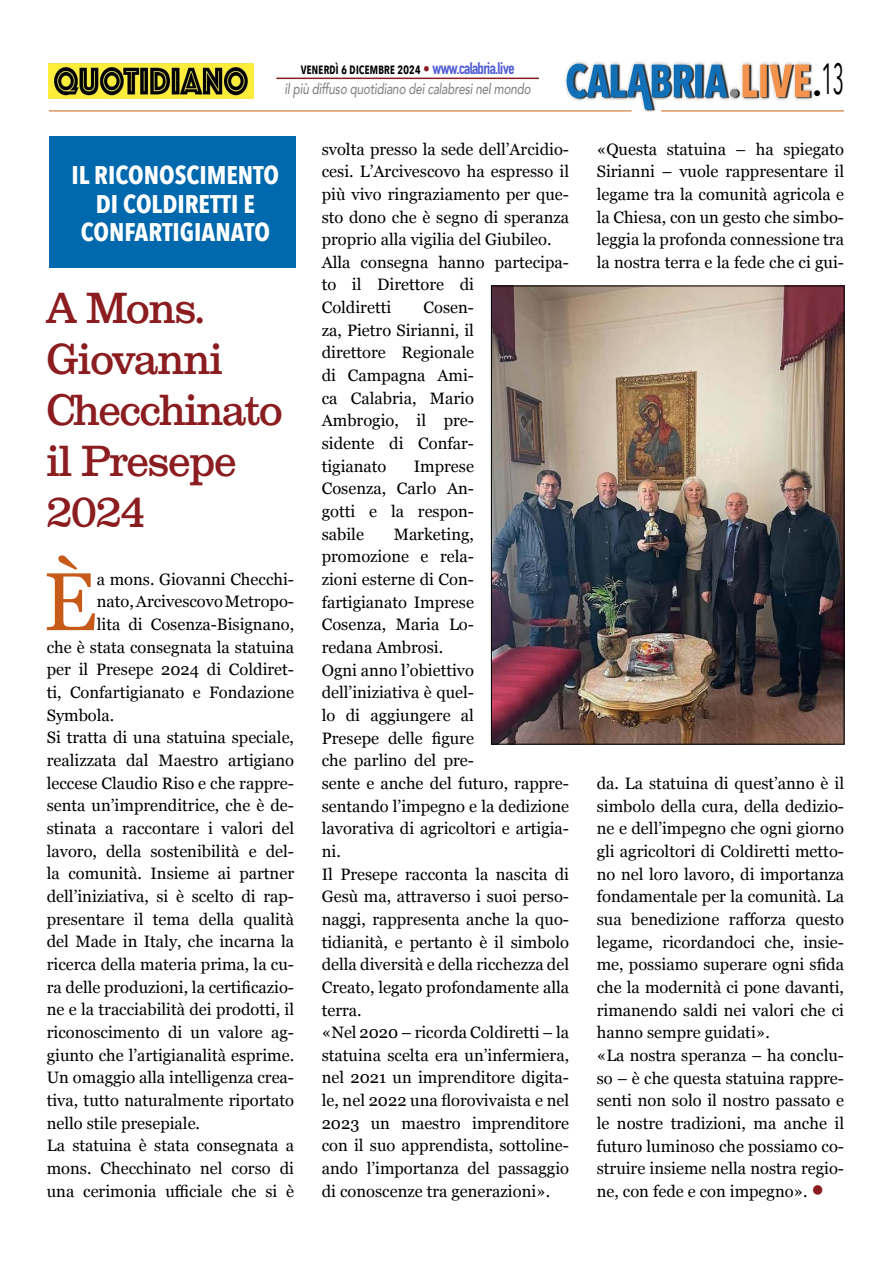
<style>
.page{position:relative;width:893px;height:1263px;background:#fff}
.page>*{position:absolute;margin:0;border:0;box-sizing:border-box;transform-origin:0 0}
.t1{font:81.9px "Georgia";color:#c85a19}
.t2{font:43.5px "Avenir Next Condensed";color:#000;scale:.55 1}
.t3{font:42px/51px "Clarxndon";letter-spacing:-.01em;color:#8b1c1f;scale:.9 1}
.t4{font:700 25.5px/28.5px "Avenir Next Condensed";color:#fff;text-align:center}
.t5{font:16.5px/22.6px "Georgia";color:#000}
.t6{font:italic 500 15px "Avenir";letter-spacing:-.02em;color:#878787;scale:.79 1}
.t7{font:600 15px "Avenir Next Condensed";letter-spacing:-.02em;color:#000;scale:.9 1}
.s1{font-family:"Avenir";font-weight:500;color:#8b1c1f}
.s2{font-family:"DIN Condensed";font-weight:700;font-size:16.5px;color:#4f5cd6}
.s3{color:#8b1c1f}
</style>
<div class="page">
<img style="left:565px;top:61px;width:249px;height:51px">
<hr style="left:49px;top:111px;width:582px;height:1px;background:#c86419">
<hr style="left:661px;top:111px;width:183px;height:1px;background:#c86419">
<img style="left:49px;top:64px;width:205px;height:34px">
<hr style="left:276px;top:78px;width:263px;height:1px;background:#8b1c1f">
<div style="left:49px;top:136px;width:247px;height:131px;background:#0068ad"></div>
<img style="left:493px;top:288px;width:349px;height:454px">
<p class="t7" style="left:301px;top:56px;width:239px">venerdì 6 dicembre 2024 <span class="s1">•</span> <span class="s2">www.calabria.live</span></p>
<p class="t6" style="left:285px;top:80px;width:313px">il più diffuso quotidiano dei calabresi nel mondo</p>
<h3 class="t4" style="left:72px;top:161px;width:209px">IL RICONOSCIMENTO<br>DI COLDIRETTI E<br>CONFARTIGIANATO</h3>
<h3 class="t3" style="left:47px;top:282px;width:264px">A Mons.<br>Giovanni<br>Checchinato il Presepe<br>2024</h3>
<h1 class="t1" style="left:43px;top:542px;width:55px">È</h1>
<p class="t5" style="left:97px;top:567px;width:199px">a mons. Giovanni Checchi-</p>
<p class="t5" style="left:97px;top:590px;width:199px">nato, Arcivescovo Metropo-</p>
<p class="t5" style="left:97px;top:612px;width:199px">lita di Cosenza-Bisignano,</p>
<p class="t5" style="left:47px;top:635px;width:249px">che è stata consegnata la statuina</p>
<p class="t5" style="left:47px;top:658px;width:249px">per il Presepe 2024 di Coldiret-</p>
<p class="t5" style="left:47px;top:680px;width:249px">ti, Confartigianato e Fondazione</p>
<p class="t5" style="left:47px;top:703px;width:69px">Symbola.</p>
<p class="t5" style="left:47px;top:726px;width:249px">Si tratta di una statuina speciale,</p>
<p class="t5" style="left:47px;top:748px;width:249px">realizzata dal Maestro artigiano</p>
<p class="t5" style="left:47px;top:771px;width:249px">leccese Claudio Riso e che rappre-</p>
<p class="t5" style="left:47px;top:794px;width:249px">senta un’imprenditrice, che è de-</p>
<p class="t5" style="left:47px;top:816px;width:249px">stinata a raccontare i valori del</p>
<p class="t5" style="left:47px;top:839px;width:249px">lavoro, della sostenibilità e del-</p>
<p class="t5" style="left:47px;top:862px;width:249px">la comunità. Insieme ai partner</p>
<p class="t5" style="left:47px;top:884px;width:249px">dell’iniziativa, si è scelto di rap-</p>
<p class="t5" style="left:47px;top:907px;width:249px">presentare il tema della qualità</p>
<p class="t5" style="left:47px;top:930px;width:249px">del Made in Italy, che incarna la</p>
<p class="t5" style="left:47px;top:952px;width:249px">ricerca della materia prima, la cu-</p>
<p class="t5" style="left:47px;top:975px;width:249px">ra delle produzioni, la certificazio-</p>
<p class="t5" style="left:47px;top:997px;width:249px">ne e la tracciabilità dei prodotti, il</p>
<p class="t5" style="left:47px;top:1020px;width:249px">riconoscimento di un valore ag-</p>
<p class="t5" style="left:47px;top:1043px;width:249px">giunto che l’artigianalità esprime.</p>
<p class="t5" style="left:47px;top:1065px;width:249px">Un omaggio alla intelligenza crea-</p>
<p class="t5" style="left:47px;top:1088px;width:249px">tiva, tutto naturalmente riportato</p>
<p class="t5" style="left:47px;top:1111px;width:155px">nello stile presepiale.</p>
<p class="t5" style="left:47px;top:1133px;width:249px">La statuina è stata consegnata a</p>
<p class="t5" style="left:47px;top:1156px;width:249px">mons. Checchinato nel corso di</p>
<p class="t5" style="left:47px;top:1179px;width:249px">una cerimonia ufficiale che si è</p>
<p class="t5" style="left:322px;top:137px;width:249px">svolta presso la sede dell’Arcidio&shy;cesi. L’Arcivescovo ha espresso il più vivo ringraziamento per que&shy;sto dono che è segno di speranza proprio alla vigilia del Giubileo.<br>Alla consegna hanno partecipa&shy;to il Direttore di<br>Coldiretti</p>
<p class="t5" style="left:322px;top:295px;width:154px;text-align:justify;text-indent:102px">Cosen&shy;za, Pietro Sirianni, il direttore Regionale di Campagna Ami&shy;ca Calabria, Mario Ambrogio, il pre&shy;sidente di Confar&shy;tigianato</p>
<p class="t5" style="left:322px;top:454px;width:154px;text-align:justify;text-indent:92px">Imprese Cosenza, Carlo An&shy;gotti e la respon&shy;sabile</p>
<p class="t5" style="left:322px;top:522px;width:249px;text-indent:72px">Marketing,<br>promozione e rela-<br>zioni esterne di Con-<br>fartigianato Imprese<br>Cosenza, Maria Lo-<br>redana Ambrosi.<br>Ogni anno l’obiettivo dell’iniziativa è quel-<br>lo di aggiungere al<br>Presepe delle figure<br>che parlino del pre-<br>sente e anche del futuro, rappre&shy;sentando l’impegno e la dedizione lavorativa di agricoltori e artigia&shy;ni.<br>Il Presepe racconta la nascita di<br>Gesù ma, attraverso i suoi perso&shy;naggi, rappresenta anche la quo&shy;tidianità, e pertanto è il simbolo della diversità e della ricchezza del<br>Creato, legato profondamente alla terra.<br>«Nel 2020 – ricorda Coldiretti – la statuina scelta era un’infermiera, nel 2021 un imprenditore digita&shy;le, nel 2022 una florovivaista e nel<br>2023 un maestro imprenditore con il suo apprendista, sottoline&shy;ando l’importanza del passaggio di conoscenze tra generazioni».</p>
<h2 class="t2" style="left:813px;top:42px;width:58px"><sub>•</sub>13</h2>
<p class="t5" style="left:597px;top:137px;width:249px;text-align:justify">«Questa statuina – ha spiegato Sirianni – vuole rappresentare il legame tra la comunità agricola e la Chiesa, con un gesto che simbo&shy;leggia la profonda connessione tra la nostra terra e la fede che ci gui-</p>
<p class="t5" style="left:597px;top:771px;width:249px">da. La statuina di quest’anno è il simbolo della cura, della dedizio&shy;ne e dell’impegno che ogni giorno gli agricoltori di Coldiretti metto&shy;no nel loro lavoro, di importanza fondamentale per la comunità. La sua benedizione rafforza questo legame, ricordandoci che, insie&shy;me, possiamo superare ogni sfida che la modernità ci pone davanti, rimanendo saldi nei valori che ci hanno sempre guidati».<br>«La nostra speranza – ha conclu&shy;so – è che questa statuina rappre&shy;senti non solo il nostro passato e le nostre tradizioni, ma anche il futuro luminoso che possiamo co&shy;struire insieme nella nostra regio&shy;ne, con fede e con impegno». <span class="s3">●</span></p>
</div>
